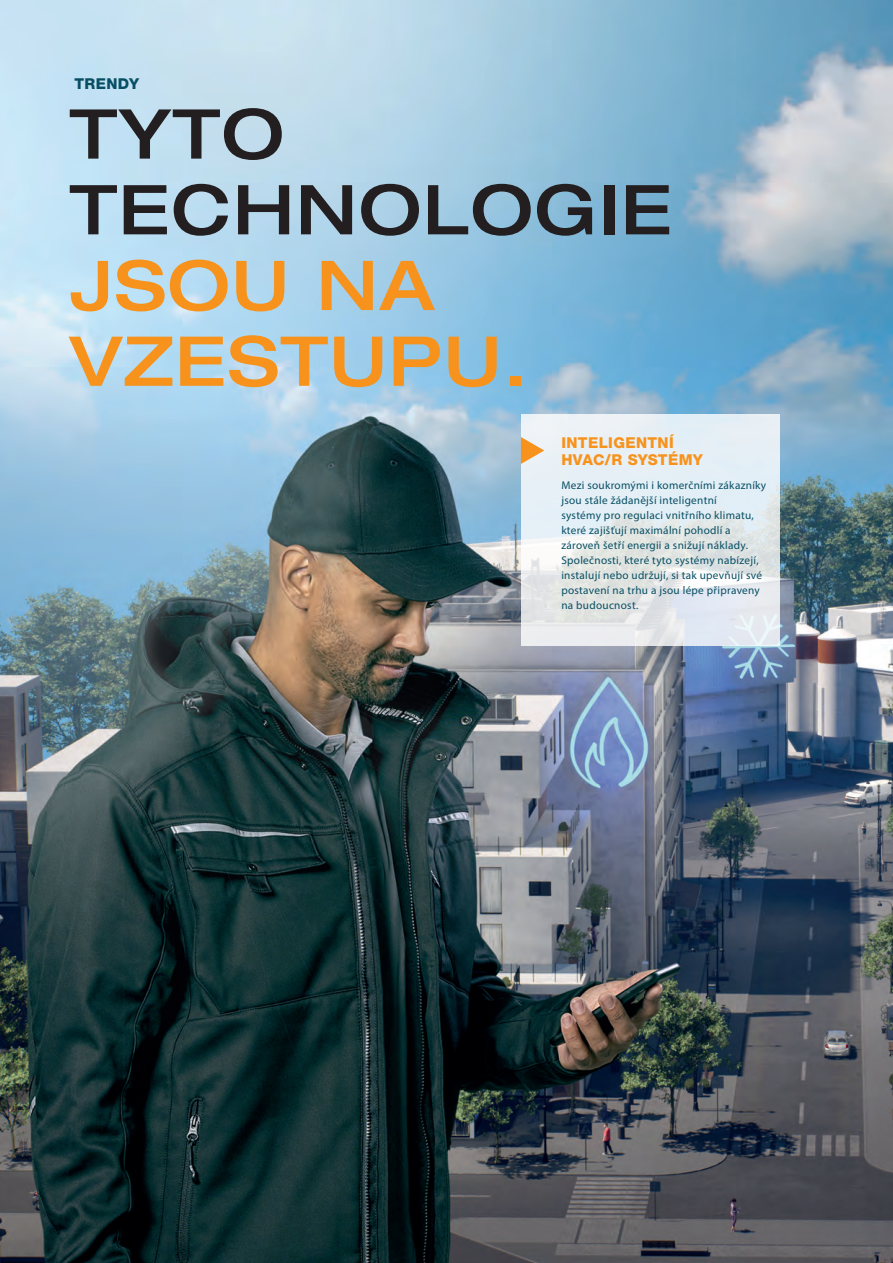
<style>
.page{position:relative;width:893px;height:1263px;background:#fff}
.page>*{position:absolute;margin:0;border:0;box-sizing:border-box;transform-origin:0 0}
.t1{font:500 expanded 68.85px/75.8px "Helvetica Neue LTW1 G";letter-spacing:.025em;color:#231f20}
.t2{font:500 expanded 68.85px/75.8px "Helvetica Neue LTW1 G";letter-spacing:.025em;color:#f7931d}
.t3{font:800 15px/16.5px "Helvetica Neue LTW1 G";letter-spacing:.025em;color:#f7931d}
.t4{font:800 15px "Helvetica Neue LTW1 G";letter-spacing:.025em;color:#074f64}
.t5{font:11.25px/15px "Myriad Pro";letter-spacing:.025em;color:#074f64}
</style>
<div class="page">
<img style="left:0;top:0;width:893px;height:1263px">
<svg style="left:521px;top:414px;width:258px;height:231px;background:#e5ebef"></svg>
<svg style="left:521px;top:437px;width:23px;height:27px"></svg>
<h2 class="t4" style="left:74px;top:74px;width:66px">TRENDY</h2>
<h1 class="t1" style="left:70px;top:94px;width:604px">TYTO<br>TECHNOLOGIE</h1>
<h1 class="t2" style="left:70px;top:245px;width:459px">JSOU NA<br>VZESTUPU.</h1>
<h2 class="t3" style="left:561px;top:435px;width:143px">INTELIGENTNÍ<br>HVAC/R SYSTÉMY</h2>
<p class="t5" style="left:561px;top:478px;width:206px">Mezi soukromými i komerčními zákazníky jsou stále žádanější inteligentní<br>systémy pro regulaci vnitřního klimatu, které zajišťují maximální pohodlí a zároveň šetří energii a snižují náklady.<br>Společnosti, které tyto systémy nabízejí, instalují nebo udržují, si tak upevňují své postavení na trhu a jsou lépe připraveny na budoucnost.</p>
</div>
